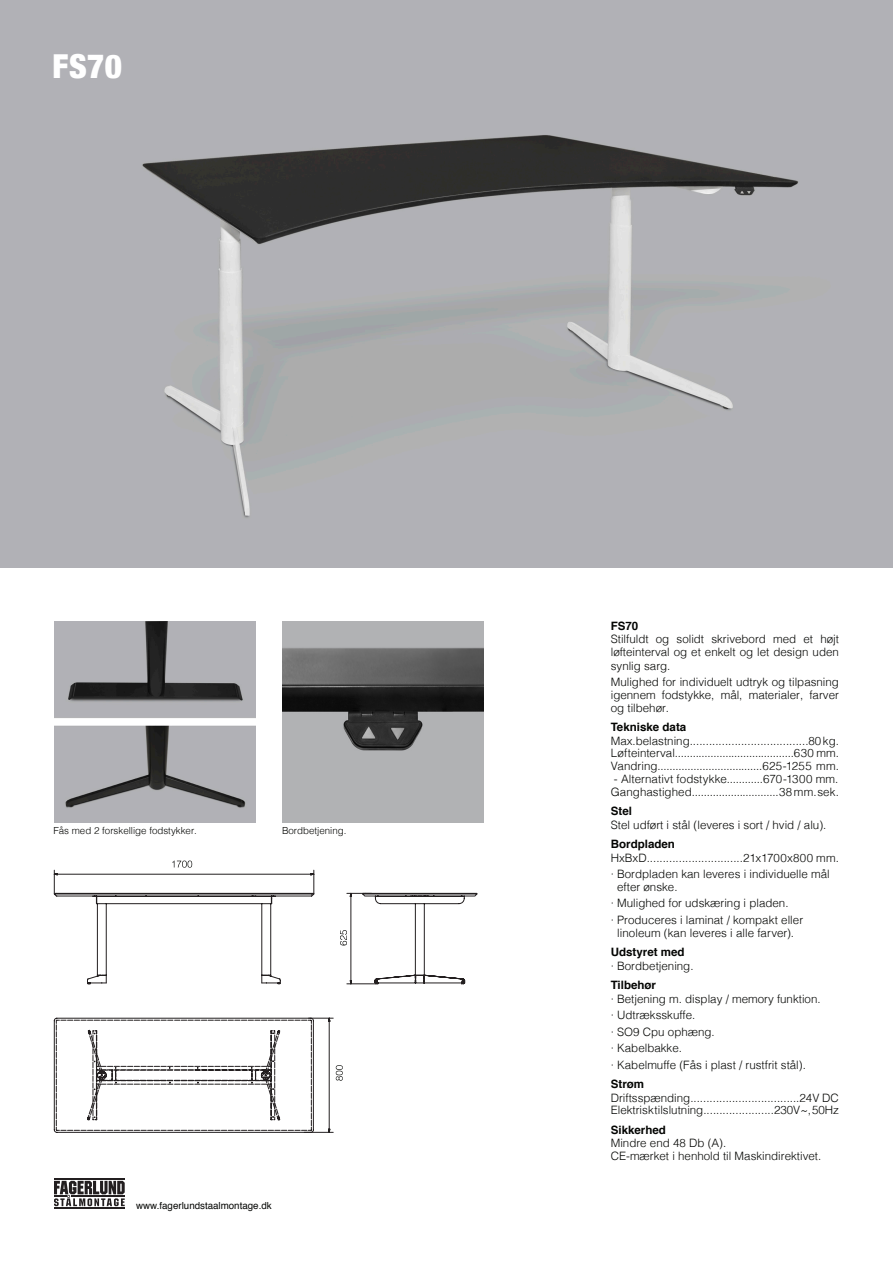
<style>
.page{position:relative;width:893px;height:1263px;background:#fff}
.page>*{position:absolute;margin:0;border:0;box-sizing:border-box;transform-origin:0 0}
.t1{font:900 condensed 33px "Helvetica Neue";color:#fff}
.t2{font:300 11.55px/12.8px "Helvetica";color:#040503;text-align:justify}
.t3{font:700 11.55px "Helvetica";color:#040503}
.t4{font:300 9.75px "Helvetica";color:#040503}
.t5{font:9.75px "Helvetica";color:#040503}
.s1{font-weight:700}
</style>
<div class="page">
<img style="left:54px;top:621px;width:201px;height:201px">
<img style="left:282px;top:621px;width:202px;height:201px">
<svg style="left:54px;top:1017px;width:289px;height:116px"></svg>
<svg style="left:340px;top:892px;width:138px;height:93px"></svg>
<svg style="left:53px;top:860px;width:262px;height:124px"></svg>
<img style="left:0;top:0;width:893px;height:567px">
<hr style="left:54px;top:1207px;width:71px;height:2px;background:#231f20">
<hr style="left:54px;top:1178px;width:71px;height:1px;background:#231f20">
<svg style="left:54px;top:1181px;width:71px;height:25px"></svg>
<p class="t1" style="left:53px;top:39px;width:71px">FS70</p>
<p class="t4" style="left:53px;top:822px;width:145px">Fås med 2 forskellige fodstykker.</p>
<p class="t4" style="left:282px;top:822px;width:66px">Bordbetjening.</p>
<p class="t5" style="left:136px;top:1198px;width:137px">www.fagerlundstaalmontage.dk</p>
<p class="t3" style="left:611px;top:616px;width:29px">FS70</p>
<p class="t2" style="left:611px;top:632px;width:230px;line-height:13.2px">Stilfuldt og solidt skrivebord med et højt løfteinterval og et enkelt og let design uden synlig sarg.</p>
<p class="t2" style="left:611px;top:675px;width:230px">Mulighed for individuelt udtryk og tilpasning igennem fodstykke, mål, materialer, farver og tilbehør.</p>
<p class="t3" style="left:611px;top:718px;width:77px">Tekniske data</p>
<p class="t2" style="left:611px;top:733px;width:230px">Max.belastning.....................................80 kg.</p>
<p class="t2" style="left:611px;top:746px;width:230px">Løfteinterval........................................630 mm.</p>
<p class="t2" style="left:611px;top:759px;width:230px">Vandring...................................625-1255 mm.</p>
<p class="t2" style="left:614px;top:771px;width:226px">- Alternativt fodstykke............670-1300 mm.</p>
<p class="t2" style="left:611px;top:784px;width:230px">Ganghastighed.............................38 mm. sek.</p>
<p class="t3" style="left:611px;top:802px;width:23px">Stel</p>
<p class="t2" style="left:611px;top:814px;width:217px;line-height:19.5px">Stel udført i stål (leveres i sort / hvid / alu).<br><span class="s1">Bordpladen</span></p>
<p class="t2" style="left:611px;top:850px;width:230px">HxBxD..............................21x1700x800 mm.</p>
<p class="t2" style="left:617px;top:867px;width:214px;text-indent:-6px">· Bordpladen kan leveres i individuelle mål efter ønske.</p>
<p class="t2" style="left:611px;top:896px;width:179px">· Mulighed for udskæring i pladen.</p>
<p class="t2" style="left:611px;top:912px;width:194px;text-align:center">· Produceres i laminat / kompakt eller linoleum (kan leveres i alle farver).</p>
<p class="t3" style="left:611px;top:943px;width:75px">Udstyret med</p>
<p class="t2" style="left:611px;top:958px;width:84px">· Bordbetjening.</p>
<p class="t3" style="left:611px;top:976px;width:47px">Tilbehør</p>
<p class="t2" style="left:611px;top:991px;width:211px">· Betjening m. display / memory funktion.</p>
<p class="t2" style="left:611px;top:1008px;width:86px">· Udtræksskuffe.</p>
<p class="t2" style="left:611px;top:1024px;width:105px">· SO9 Cpu ophæng.</p>
<p class="t2" style="left:611px;top:1041px;width:73px">· Kabelbakke.</p>
<p class="t2" style="left:611px;top:1057px;width:197px">· Kabelmuffe (Fås i plast / rustfrit stål).</p>
<p class="t3" style="left:611px;top:1075px;width:35px">Strøm</p>
<p class="t2" style="left:611px;top:1090px;width:230px">Driftsspænding..................................24V DC</p>
<p class="t2" style="left:611px;top:1103px;width:230px">Elektrisk tilslutning......................230V~, 50Hz</p>
<p class="t3" style="left:611px;top:1120px;width:57px">Sikkerhed</p>
<p class="t2" style="left:611px;top:1136px;width:117px">Mindre end 48 Db (A).</p>
<p class="t2" style="left:611px;top:1149px;width:212px">CE-mærket i henhold til Maskindirektivet.</p>
</div>
